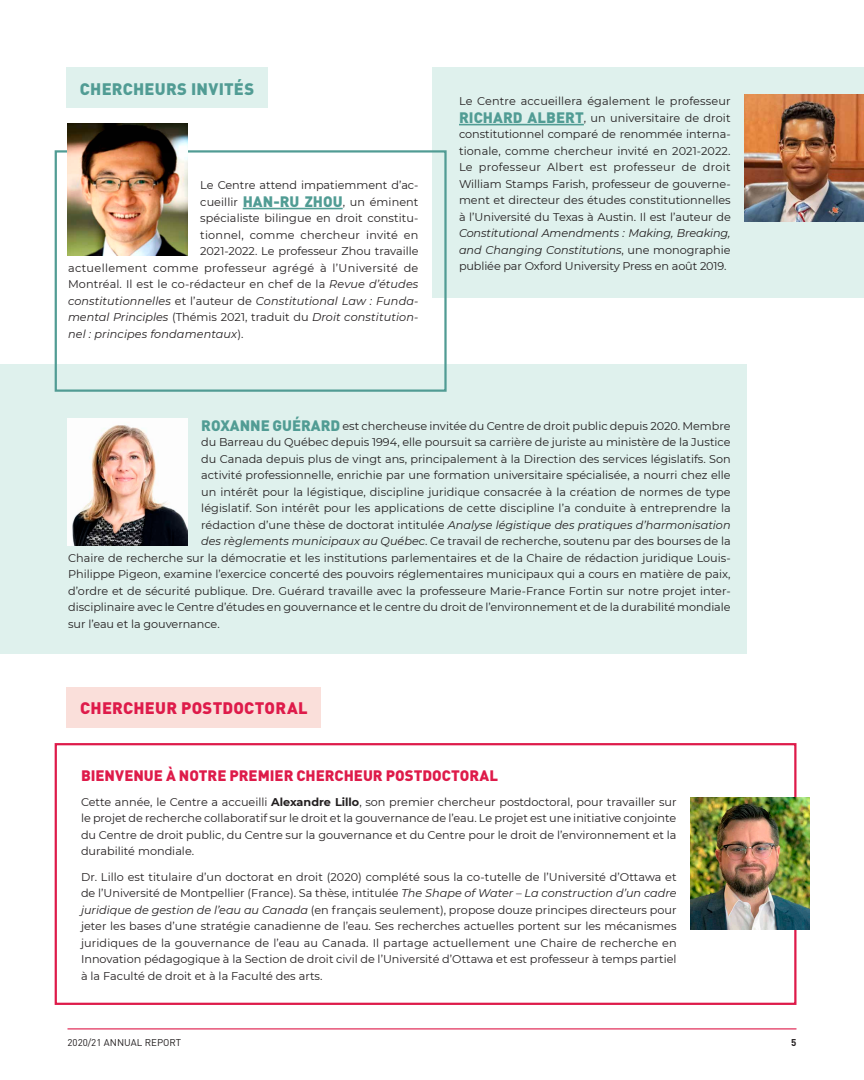
<style>
.page{position:relative;width:864px;height:1080px;background:#fff}
.page>*{position:absolute;margin:0;border:0;box-sizing:border-box;transform-origin:0 0}
.t1{font:900 16.5px "DIN";letter-spacing:.015em;color:#de1b4a}
.t2{font:900 16.5px "DIN";letter-spacing:.015em;color:#519c94}
.t3{font:900 15px "DIN";color:#de1b4a}
.t4{font:11.25px/16.5px "Montserrat";color:#231f20;text-align:justify}
.t5{font:italic 11.25px/16.5px "Montserrat";color:#231f20;text-align:justify}
.t6{font:11.25px "Montserrat";letter-spacing:.03em;color:#231f20}
.t7{font:11.25px "Montserrat";letter-spacing:.02em;color:#231f20}
.t8{font:9.75px "DIN";color:#231f20}
.t9{font:700 9.75px "DIN";color:#231f20}
.s1{font-family:"DIN";font-weight:900;font-size:15px;color:#519c94}
.s2{font-style:italic}
.s3{font-style:normal}
.s4{font-weight:700}
</style>
<div class="page">
<div style="left:0;top:364px;width:746px;height:290px;background:#dff1ed"></div>
<div style="left:432px;top:68px;width:432px;height:230px;background:#dff1ed"></div>
<svg style="left:54px;top:149px;width:393px;height:243px"></svg>
<img style="left:68px;top:419px;width:120px;height:126px">
<hr style="left:68px;top:1028px;width:728px;height:1px;background:#de1b4a">
<div style="left:66px;top:68px;width:202px;height:40px;background:#dff1ed"></div>
<div style="left:67px;top:687px;width:254px;height:41px;background:#fadfda"></div>
<hr style="left:243px;top:208px;width:100px;height:1px;background:#519c94">
<hr style="left:459px;top:124px;width:125px;height:1px;background:#519c94">
<svg style="left:54px;top:743px;width:743px;height:262px"></svg>
<img style="left:690px;top:797px;width:120px;height:133px">
<img style="left:68px;top:124px;width:119px;height:131px">
<img style="left:744px;top:94px;width:120px;height:127px">
<h1 class="t2" style="left:80px;top:78px;width:176px">CHERCHEURS INVITÉS</h1>
<p class="t4" style="left:200px;top:177px;width:220px">Le Centre attend impatiemment d’ac-</p>
<p class="t4" style="left:200px;top:193px;width:220px">cueillir <span class="s1">HAN-RU ZHOU</span>, un éminent</p>
<p class="t4" style="left:200px;top:210px;width:220px">spécialiste bilingue en droit constitu-</p>
<p class="t7" style="left:200px;top:227px;width:220px">tionnel, comme chercheur invité en</p>
<p class="t4" style="left:200px;top:243px;width:220px">2021-2022. Le professeur Zhou travaille</p>
<p class="t6" style="left:68px;top:260px;width:352px">actuellement comme professeur agrégé à l’Université de</p>
<p class="t4" style="left:68px;top:276px;width:352px">Montréal. Il est le co-rédacteur en chef de la <span class="s2">Revue d’études</span></p>
<p class="t5" style="left:68px;top:292px;width:352px">constitutionnelles <span class="s3">et l’auteur de</span> Constitutional Law : Funda-</p>
<p class="t5" style="left:68px;top:309px;width:352px">mental Principles <span class="s3">(Thémis 2021, traduit du</span> Droit constitution-</p>
<p class="t5" style="left:68px;top:325px;width:177px">nel : principes fondamentaux<span class="s3">).</span></p>
<p class="t4" style="left:459px;top:93px;width:273px">Le Centre accueillera également le professeur <span class="s1">RICHARD ALBERT</span>, un universitaire de droit constitutionnel comparé de renommée interna&shy;tionale, comme chercheur invité en 2021-2022.<br>Le professeur Albert est professeur de droit William Stamps Farish, professeur de gouverne&shy;ment et directeur des études constitutionnelles à l’Université du Texas à Austin. Il est l’auteur de</p>
<p class="t5" style="left:459px;top:225px;width:273px">Constitutional Amendments : Making, Breaking, and Changing Constitutions<span class="s3">, une monographie publiée par Oxford University Press en août 2019.</span></p>
<p class="t4" style="left:201px;top:417px;width:531px"><span class="s1">ROXANNE GUÉRARD</span> est chercheuse invitée du Centre de droit public depuis 2020. Membre</p>
<p class="t4" style="left:201px;top:434px;width:531px">du Barreau du Québec depuis 1994, elle poursuit sa carrière de juriste au ministère de la Justice</p>
<p class="t4" style="left:201px;top:450px;width:531px">du Canada depuis plus de vingt ans, principalement à la Direction des services législatifs. Son</p>
<p class="t4" style="left:201px;top:467px;width:531px">activité professionnelle, enrichie par une formation universitaire spécialisée, a nourri chez elle</p>
<p class="t4" style="left:201px;top:483px;width:531px">un intérêt pour la légistique, discipline juridique consacrée à la création de normes de type</p>
<p class="t4" style="left:201px;top:500px;width:531px">législatif. Son intérêt pour les applications de cette discipline l’a conduite à entreprendre la</p>
<p class="t5" style="left:201px;top:516px;width:531px"><span class="s3">rédaction d’une thèse de doctorat intitulée</span> Analyse légistique des pratiques d’harmonisation</p>
<p class="t4" style="left:201px;top:533px;width:531px"><span class="s2">des règlements municipaux au Québec</span>. Ce travail de recherche, soutenu par des bourses de la</p>
<p class="t4" style="left:68px;top:549px;width:664px">Chaire de recherche sur la démocratie et les institutions parlementaires et de la Chaire de rédaction juridique Louis-</p>
<p class="t4" style="left:68px;top:566px;width:664px">Philippe Pigeon, examine l’exercice concerté des pouvoirs réglementaires municipaux qui a cours en matière de paix,</p>
<p class="t4" style="left:68px;top:582px;width:664px">d’ordre et de sécurité publique. Dre. Guérard travaille avec la professeure Marie-France Fortin sur notre projet inter-</p>
<p class="t4" style="left:68px;top:599px;width:664px">disciplinaire avec le Centre d’études en gouvernance et le centre du droit de l’environnement et de la durabilité mondiale</p>
<p class="t4" style="left:68px;top:615px;width:153px">sur l’eau et la gouvernance.</p>
<h1 class="t1" style="left:80px;top:697px;width:229px">CHERCHEUR POSTDOCTORAL</h1>
<h2 class="t3" style="left:81px;top:765px;width:419px">BIENVENUE À NOTRE PREMIER CHERCHEUR POSTDOCTORAL</h2>
<p class="t4" style="left:81px;top:793px;width:597px">Cette année, le Centre a accueilli <span class="s4">Alexandre Lillo</span>, son premier chercheur postdoctoral, pour travailler sur le projet de recherche collaboratif sur le droit et la gouvernance de l’eau. Le projet est une initiative conjointe du Centre de droit public, du Centre sur la gouvernance et du Centre pour le droit de l’environnement et la durabilité mondiale.</p>
<p class="t4" style="left:81px;top:868px;width:597px">Dr. Lillo est titulaire d’un doctorat en droit (2020) complété sous la co-tutelle de l’Université d’Ottawa et de l’Université de Montpellier (France). Sa thèse, intitulée <span class="s2">The Shape of Water – La construction d’un cadre juridique de gestion de l’eau au Canada</span> (en français seulement), propose douze principes directeurs pour jeter les bases d’une stratégie canadienne de l’eau. Ses recherches actuelles portent sur les mécanismes juridiques de la gouvernance de l’eau au Canada. Il partage actuellement une Chaire de recherche en Innovation pédagogique à la Section de droit civil de l’Université d’Ottawa et est professeur à temps partiel à la Faculté de droit et à la Faculté des arts.</p>
<p class="t8" style="left:68px;top:1037px;width:115px">2020/21 ANNUAL REPORT</p>
<p class="t9" style="left:791px;top:1037px;width:7px">5</p>
</div>
